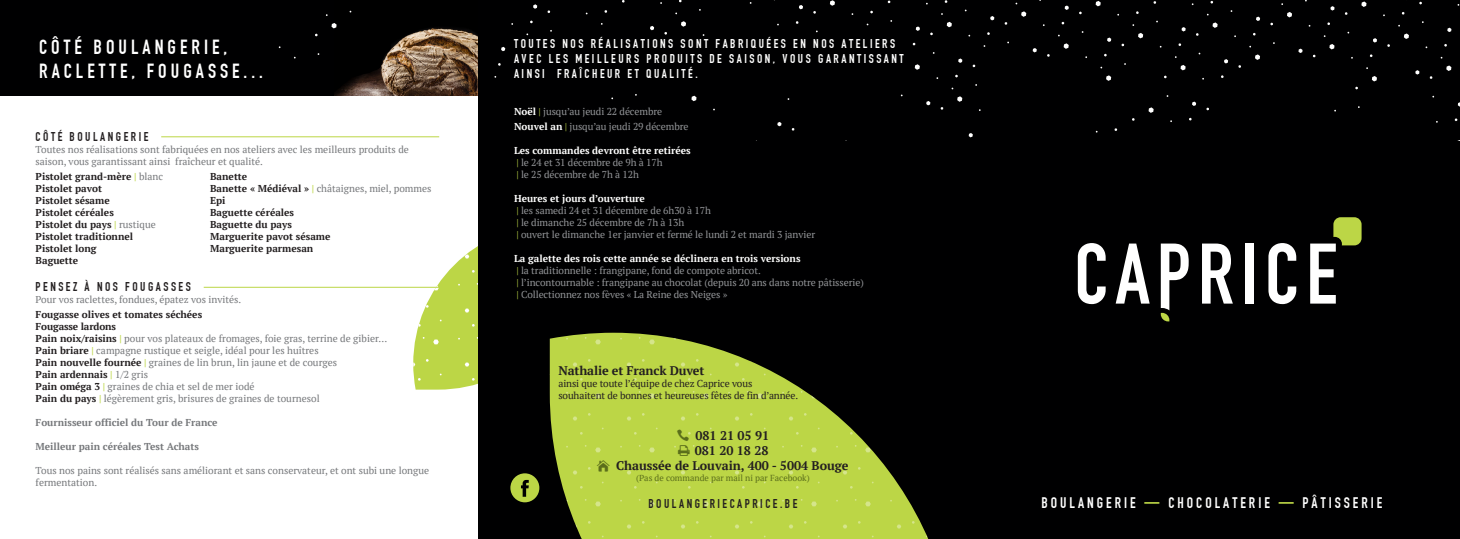
<style>
.page{position:relative;width:1460px;height:539px;background:#fff}
.page>*{position:absolute;margin:0;border:0;box-sizing:border-box;transform-origin:0 0}
.t1{font:700 20px/24px "DIN Condensed";letter-spacing:.2em;color:#fff}
.t2{font:700 15px "DIN Condensed";letter-spacing:.2em;color:#fff}
.t3{font:700 12.5px/15px "DIN Condensed";letter-spacing:.2em;color:#fff}
.t4{font:700 12.5px/15px "PT Serif";color:#231f20;text-align:center}
.t5{font:700 12.5px "DIN Condensed";letter-spacing:.2em;color:#231f20}
.t6{font:10px/12px "PT Serif";color:#76787b}
.t7{font:10px/12px "PT Serif";letter-spacing:-.01em;color:#939598}
.t8{font:700 10px/12px "PT Serif";color:#231f20}
.t9{font:10px/12px "PT Serif";letter-spacing:-.01em;color:#231f20}
.t10{font:700 10px "PT Serif";color:#76787b}
.t11{font:8.75px "PT Serif";color:#5b6e1b}
.s1{color:#bcd646}
.s2{font-weight:400;color:#76787b}
.s3{font-weight:700;color:#231f20}
.s4{font-weight:700;color:#bcd646}
.s5{font-weight:700;color:#fff}
</style>
<div class="page">
<svg style="left:413px;top:246px;width:65px;height:143px"></svg>
<div style="left:478px;top:0;width:982px;height:539px;background:#000001"></div>
<svg style="left:550px;top:332px;width:379px;height:207px;fill:#bcd646"></svg>
<svg style="left:1078px;top:243px;width:28px;height:61px"></svg>
<svg style="left:1116px;top:243px;width:34px;height:60px"></svg>
<svg style="left:1202px;top:243px;width:31px;height:60px"></svg>
<div style="left:1245px;top:243px;width:9px;height:60px;background:#fff"></div>
<svg style="left:1268px;top:243px;width:28px;height:61px"></svg>
<svg style="left:1310px;top:217px;width:51px;height:86px"></svg>
<svg style="left:1161px;top:243px;width:28px;height:78px"></svg>
<div style="left:0;top:0;width:478px;height:95px;background:#000001"></div>
<img style="left:335px;top:10px;width:143px;height:85px">
<hr style="left:161px;top:136px;width:278px;height:1px;background:#bcd646">
<hr style="left:204px;top:287px;width:235px;height:1px;background:#bcd646">
<svg style="left:510px;top:473px;width:29px;height:29px"></svg>
<svg style="left:1447px;top:28px;width:4px;height:4px"></svg>
<svg style="left:1446px;top:65px;width:5px;height:6px"></svg>
<svg style="left:1415px;top:70px;width:4px;height:5px"></svg>
<svg style="left:1404px;top:33px;width:5px;height:6px"></svg>
<svg style="left:1373px;top:38px;width:4px;height:5px"></svg>
<svg style="left:1372px;top:76px;width:5px;height:5px"></svg>
<svg style="left:1361px;top:1px;width:5px;height:6px"></svg>
<svg style="left:1330px;top:6px;width:4px;height:5px"></svg>
<svg style="left:1329px;top:44px;width:5px;height:5px"></svg>
<svg style="left:1298px;top:49px;width:4px;height:4px"></svg>
<svg style="left:1287px;top:12px;width:5px;height:5px"></svg>
<svg style="left:1256px;top:17px;width:4px;height:4px"></svg>
<svg style="left:1255px;top:54px;width:5px;height:6px"></svg>
<svg style="left:1224px;top:59px;width:4px;height:4px"></svg>
<svg style="left:1192px;top:102px;width:4px;height:4px"></svg>
<svg style="left:1212px;top:22px;width:5px;height:6px"></svg>
<svg style="left:1181px;top:27px;width:5px;height:4px"></svg>
<svg style="left:1180px;top:65px;width:5px;height:5px"></svg>
<svg style="left:1148px;top:107px;width:6px;height:6px"></svg>
<svg style="left:1138px;top:33px;width:5px;height:5px"></svg>
<svg style="left:1107px;top:38px;width:4px;height:4px"></svg>
<svg style="left:1106px;top:75px;width:5px;height:6px"></svg>
<svg style="left:1096px;top:1px;width:5px;height:5px"></svg>
<svg style="left:1065px;top:6px;width:4px;height:4px"></svg>
<svg style="left:1064px;top:43px;width:5px;height:6px"></svg>
<svg style="left:1033px;top:48px;width:4px;height:4px"></svg>
<svg style="left:969px;top:133px;width:4px;height:4px"></svg>
<svg style="left:1021px;top:11px;width:5px;height:6px"></svg>
<svg style="left:990px;top:16px;width:4px;height:4px"></svg>
<svg style="left:958px;top:58px;width:4px;height:5px"></svg>
<svg style="left:957px;top:96px;width:5px;height:6px"></svg>
<svg style="left:926px;top:101px;width:4px;height:4px"></svg>
<svg style="left:947px;top:22px;width:5px;height:5px"></svg>
<svg style="left:916px;top:26px;width:4px;height:5px"></svg>
<svg style="left:915px;top:64px;width:5px;height:6px"></svg>
<svg style="left:777px;top:122px;width:4px;height:4px"></svg>
<svg style="left:830px;top:0;width:5px;height:6px"></svg>
<svg style="left:799px;top:5px;width:4px;height:4px"></svg>
<svg style="left:691px;top:96px;width:5px;height:5px"></svg>
<svg style="left:681px;top:21px;width:5px;height:6px"></svg>
<svg style="left:650px;top:26px;width:4px;height:4px"></svg>
<svg style="left:533px;top:4px;width:4px;height:5px"></svg>
<svg style="left:501px;top:47px;width:4px;height:4px"></svg>
<svg style="left:332px;top:23px;width:5px;height:5px"></svg>
<svg style="left:597px;top:460px;width:13px;height:11px"></svg>
<svg style="left:677px;top:429px;width:13px;height:27px"></svg>
<h1 class="t1" style="left:39px;top:35px;width:225px">CÔTÉ BOULANGERIE,<br>RACLETTE, FOUGASSE...</h1>
<p class="t5" style="left:36px;top:129px;width:114px">CÔTÉ BOULANGERIE</p>
<p class="t6" style="left:36px;top:143px;width:375px">Toutes nos réalisations sont fabriquées en nos ateliers avec les meilleurs produits de saison, vous garantissant ainsi fraîcheur et qualité.</p>
<p class="t8" style="left:36px;top:170px;width:129px">Pistolet grand-mère <span class="s1">|</span> <span class="s2">blanc<br></span>Pistolet pavot<br>Pistolet sésame<br>Pistolet céréales<br>Pistolet du pays <span class="s1">|</span> <span class="s2">rustique<br></span>Pistolet traditionnel<br>Pistolet long<br>Baguette</p>
<p class="t5" style="left:36px;top:279px;width:157px">PENSEZ À NOS FOUGASSES</p>
<p class="t6" style="left:36px;top:293px;width:207px">Pour vos raclettes, fondues, épatez vos invités.</p>
<p class="t6" style="left:36px;top:308px;width:353px"><span class="s3">Fougasse olives et tomates séchées<br>Fougasse lardons<br>Pain noix/raisins</span> <span class="s4">|</span> pour vos plateaux de fromages, foie gras, terrine de gibier… <span class="s3">Pain briare</span> <span class="s4">|</span> campagne rustique et seigle, idéal pour les huîtres<br><span class="s3">Pain nouvelle fournée</span> <span class="s4">|</span> graines de lin brun, lin jaune et de courges<br><span class="s3">Pain ardennais</span> <span class="s4">|</span> 1/2 gris<br><span class="s3">Pain oméga 3</span> <span class="s4">|</span> graines de chia et sel de mer iodé<br><span class="s3">Pain du pays</span> <span class="s4">|</span> légèrement gris, brisures de graines de tournesol</p>
<p class="t10" style="left:36px;top:416px;width:184px">Fournisseur officiel du Tour de France</p>
<p class="t10" style="left:36px;top:440px;width:165px">Meilleur pain céréales Test Achats</p>
<p class="t6" style="left:36px;top:464px;width:395px">Tous nos pains sont réalisés sans améliorant et sans conservateur, et ont subi une longue fermentation.</p>
<p class="t8" style="left:210px;top:170px;width:223px">Banette<br>Banette « Médiéval » <span class="s1">|</span> <span class="s2">châtaignes, miel, pommes<br></span>Epi<br>Baguette céréales<br>Baguette du pays<br>Marguerite pavot sésame<br>Marguerite parmesan</p>
<p class="t3" style="left:514px;top:37px;width:391px">TOUTES NOS RÉALISATIONS SONT FABRIQUÉES EN NOS ATELIERS<br>AVEC LES MEILLEURS PRODUITS DE SAISON, VOUS GARANTISSANT<br>AINSI FRAÎCHEUR ET QUALITÉ.</p>
<p class="t7" style="left:514px;top:104px;width:176px;line-height:15px"><span class="s5">Noël</span> <span class="s1">|</span> jusqu’au jeudi 22 décembre<br><span class="s5">Nouvel an</span> <span class="s1">|</span> jusqu’au jeudi 29 décembre</p>
<p class="t7" style="left:514px;top:144px;width:178px"><span class="s5">Les commandes devront être retirées </span><span class="s1">|</span> le 24 et 31 décembre de 9h à 17h<br><span class="s1">|</span> le 25 décembre de 7h à 12h</p>
<p class="t7" style="left:514px;top:192px;width:303px"><span class="s5">Heures et jours d’ouverture<br></span><span class="s1">|</span> les samedi 24 et 31 décembre de 6h30 à 17h<br><span class="s1">|</span> le dimanche 25 décembre de 7h à 13h<br><span class="s1">|</span> ouvert le dimanche 1er janvier et fermé le lundi 2 et mardi 3 janvier</p>
<p class="t7" style="left:514px;top:252px;width:351px"><span class="s5">La galette des rois cette année se déclinera en trois versions<br></span><span class="s1">|</span> la traditionnelle : frangipane, fond de compote abricot.<br><span class="s1">|</span> l’incontournable : frangipane au chocolat (depuis 20 ans dans notre pâtisserie) <span class="s1">|</span> Collectionnez nos fèves « La Reine des Neiges »</p>
<p class="t4" style="left:558px;top:363px;width:148px">Nathalie et Franck Duvet</p>
<p class="t9" style="left:558px;top:377px;width:241px">ainsi que toute l’équipe de chez Caprice vous souhaitent de bonnes et heureuses fêtes de fin d’année.</p>
<p class="t4" style="left:616px;top:428px;width:234px">081 21 05 91<br>081 20 18 28<br>Chaussée de Louvain, 400 - 5004 Bouge</p>
<p class="t11" style="left:636px;top:472px;width:175px">(Pas de commande par mail ni par Facebook)</p>
<p class="t5" style="left:648px;top:496px;width:150px">BOULANGERIECAPRICE.BE</p>
<h2 class="t2" style="left:1041px;top:494px;width:343px">BOULANGERIE <span class="s1">—</span> CHOCOLATERIE <span class="s1">—</span> PÂTISSERIE</h2>
</div>
